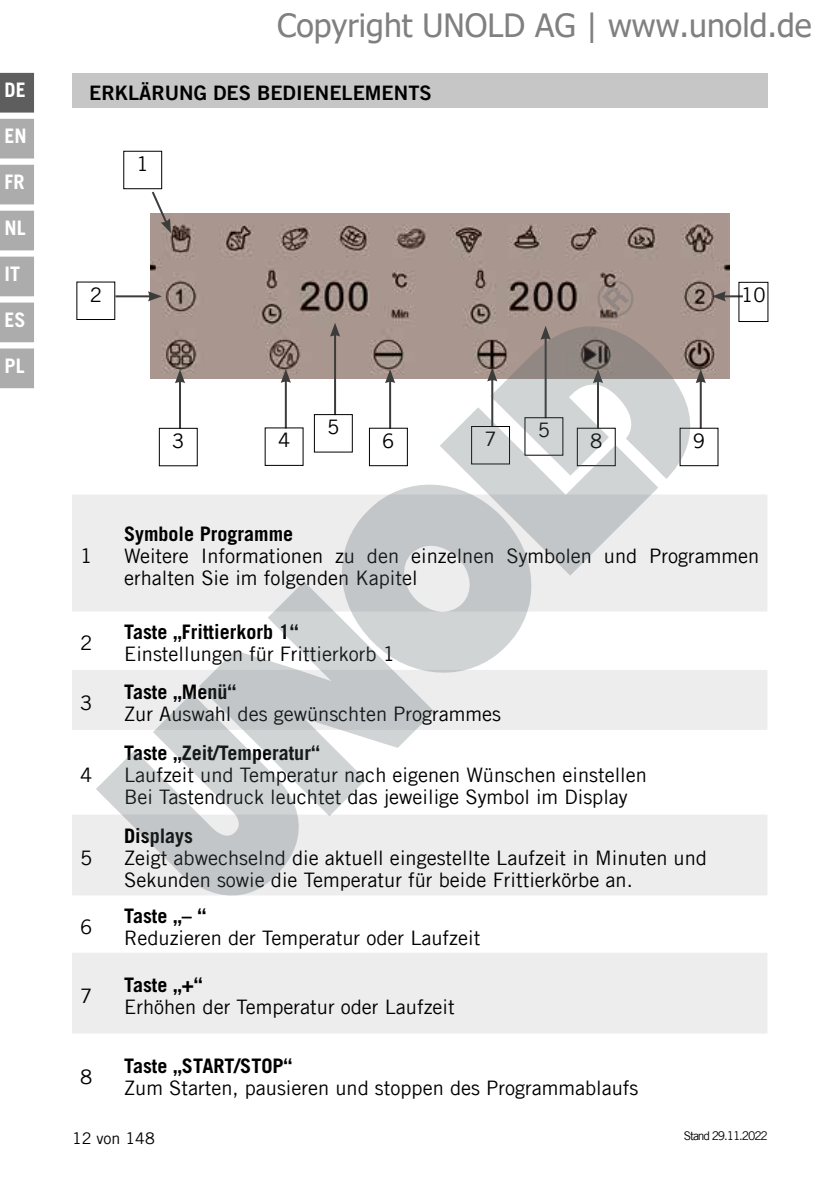
<style>
.page{position:relative;width:840px;height:1191px;background:#fff}
.page>*{position:absolute;margin:0;border:0;box-sizing:border-box;transform-origin:0 0}
.t1{font:32px "Tahoma";color:#808080}
.t2{font:20px/22px "Trade Gothic LT Com";color:#000}
.t3{font:700 20px "Trade Gothic LT Com";color:#000}
.t4{font:20px "Trade Gothic LT Com Bd 2";color:#000}
.t5{font:700 20px "Trade Gothic LT Com";color:#fff}
.t6{font:16px "Trade Gothic LT Com";color:#000}
.t7{font:12px "Trade Gothic LT Com";letter-spacing:-.09em;color:#000}
</style>
<div class="page">
<div style="left:0;top:73px;width:34px;height:40px;background:#5f5e5e"></div>
<div style="left:0;top:119px;width:34px;height:39px;background:#acacac"></div>
<div style="left:0;top:165px;width:34px;height:39px;background:#acacac"></div>
<div style="left:0;top:211px;width:34px;height:39px;background:#acacac"></div>
<div style="left:0;top:257px;width:34px;height:39px;background:#acacac"></div>
<div style="left:0;top:302px;width:34px;height:40px;background:#acacac"></div>
<div style="left:0;top:348px;width:34px;height:40px;background:#acacac"></div>
<div style="left:72px;top:73px;width:695px;height:34px;background:#c6c6c6"></div>
<div style="left:72px;top:495px;width:695px;height:116px;background:#ededed"></div>
<div style="left:72px;top:670px;width:695px;height:60px;background:#ededed"></div>
<svg style="left:72px;top:815px;width:695px;height:218px;fill:#ededed"></svg>
<img style="left:151px;top:214px;width:578px;height:164px">
<svg style="left:150px;top:189px;width:21px;height:44px"></svg>
<div style="left:123px;top:151px;width:39px;height:38px;border:1px solid #000"></div>
<hr style="left:115px;top:295px;width:36px;height:2px;background:#3c3c3b">
<svg style="left:148px;top:291px;width:14px;height:10px"></svg>
<hr style="left:179px;top:380px;width:2px;height:49px;background:#3c3c3b">
<svg style="left:175px;top:369px;width:10px;height:14px"></svg>
<hr style="left:285px;top:380px;width:2px;height:48px;background:#3c3c3b">
<svg style="left:280px;top:369px;width:11px;height:14px"></svg>
<hr style="left:389px;top:380px;width:2px;height:49px;background:#3c3c3b">
<svg style="left:385px;top:369px;width:10px;height:14px"></svg>
<div style="left:159px;top:428px;width:38px;height:38px;border:1px solid #000"></div>
<div style="left:369px;top:428px;width:38px;height:38px;border:1px solid #000"></div>
<hr style="left:722px;top:295px;width:20px;height:2px;background:#3c3c3b">
<svg style="left:711px;top:291px;width:14px;height:10px"></svg>
<div style="left:738px;top:282px;width:29px;height:40px;border:1px solid #000"></div>
<hr style="left:334px;top:334px;width:2px;height:81px;background:#3c3c3b">
<svg style="left:330px;top:323px;width:10px;height:14px"></svg>
<div style="left:314px;top:414px;width:38px;height:38px;border:1px solid #000"></div>
<svg style="left:490px;top:294px;width:231px;height:231px"></svg>
<svg style="left:439px;top:357px;width:219px;height:219px"></svg>
<svg style="left:304px;top:447px;width:264px;height:264px"></svg>
<svg style="left:199px;top:581px;width:235px;height:235px"></svg>
<svg style="left:96px;top:690px;width:231px;height:232px"></svg>
<svg style="left:589px;top:273px;width:51px;height:51px;background:#9d8c85"></svg>
<p class="t5" style="left:5px;top:78px;width:23px">DE</p>
<p class="t5" style="left:5px;top:124px;width:24px">EN</p>
<p class="t5" style="left:5px;top:170px;width:22px">FR</p>
<p class="t5" style="left:5px;top:216px;width:23px">NL</p>
<p class="t5" style="left:5px;top:262px;width:17px">IT</p>
<p class="t5" style="left:5px;top:308px;width:23px">ES</p>
<p class="t5" style="left:5px;top:353px;width:22px">PL</p>
<h1 class="t1" style="left:277px;top:4px;width:535px">Copyright UNOLD AG | www.unold.de</h1>
<p class="t4" style="left:89px;top:80px;width:344px">ERKLÄRUNG DES BEDIENELEMENTS</p>
<p class="t2" style="left:136px;top:152px;width:14px">1</p>
<p class="t2" style="left:90px;top:283px;width:14px">2</p>
<p class="t2" style="left:740px;top:283px;width:26px">10</p>
<p class="t2" style="left:80px;top:544px;width:14px">1</p>
<p class="t2" style="left:80px;top:632px;width:14px">2</p>
<p class="t2" style="left:80px;top:691px;width:14px">3</p>
<p class="t2" style="left:80px;top:763px;width:14px">4</p>
<p class="t2" style="left:80px;top:846px;width:14px">5</p>
<p class="t2" style="left:80px;top:915px;width:14px">6</p>
<p class="t2" style="left:80px;top:984px;width:14px">7</p>
<p class="t2" style="left:80px;top:1065px;width:14px">8</p>
<p class="t2" style="left:327px;top:416px;width:14px">5</p>
<p class="t2" style="left:537px;top:419px;width:14px">5</p>
<p class="t2" style="left:172px;top:429px;width:14px">3</p>
<p class="t2" style="left:278px;top:429px;width:14px">4</p>
<p class="t2" style="left:382px;top:429px;width:14px">6</p>
<p class="t2" style="left:484px;top:427px;width:14px">7</p>
<p class="t2" style="left:590px;top:429px;width:14px">8</p>
<p class="t2" style="left:692px;top:429px;width:14px">9</p>
<p class="t3" style="left:124px;top:521px;width:170px">Symbole Programme</p>
<p class="t2" style="left:124px;top:544px;width:636px">Weitere Informationen zu den einzelnen Symbolen und Programmen erhalten Sie im folgenden Kapitel</p>
<p class="t3" style="left:124px;top:620px;width:176px">Taste „Frittierkorb 1“</p>
<p class="t2" style="left:124px;top:643px;width:272px">Einstellungen für Frittierkorb 1</p>
<p class="t3" style="left:124px;top:679px;width:114px">Taste „Menü“</p>
<p class="t2" style="left:124px;top:702px;width:378px">Zur Auswahl des gewünschten Programmes</p>
<p class="t3" style="left:124px;top:740px;width:197px">Taste „Zeit/Temperatur“</p>
<p class="t2" style="left:124px;top:763px;width:524px">Laufzeit und Temperatur nach eigenen Wünschen einstellen<br>Bei Tastendruck leuchtet das jeweilige Symbol im Display</p>
<p class="t3" style="left:124px;top:823px;width:70px">Displays</p>
<p class="t2" style="left:124px;top:846px;width:584px">Zeigt abwechselnd die aktuell eingestellte Laufzeit in Minuten und<br>Sekunden sowie die Temperatur für beide Frittierkörbe an.</p>
<p class="t3" style="left:124px;top:903px;width:84px">Taste „– “</p>
<p class="t2" style="left:124px;top:926px;width:357px">Reduzieren der Temperatur oder Laufzeit</p>
<p class="t3" style="left:124px;top:972px;width:80px">Taste „+“</p>
<p class="t2" style="left:124px;top:995px;width:332px">Erhöhen der Temperatur oder Laufzeit</p>
<p class="t3" style="left:124px;top:1053px;width:170px">Taste „START/STOP“</p>
<p class="t2" style="left:124px;top:1076px;width:515px">Zum Starten, pausieren und stoppen des Programmablaufs</p>
<p class="t6" style="left:72px;top:1128px;width:84px">12 von 148</p>
<p class="t7" style="left:683px;top:1128px;width:85px">Stand 29.11.2022</p>
</div>
